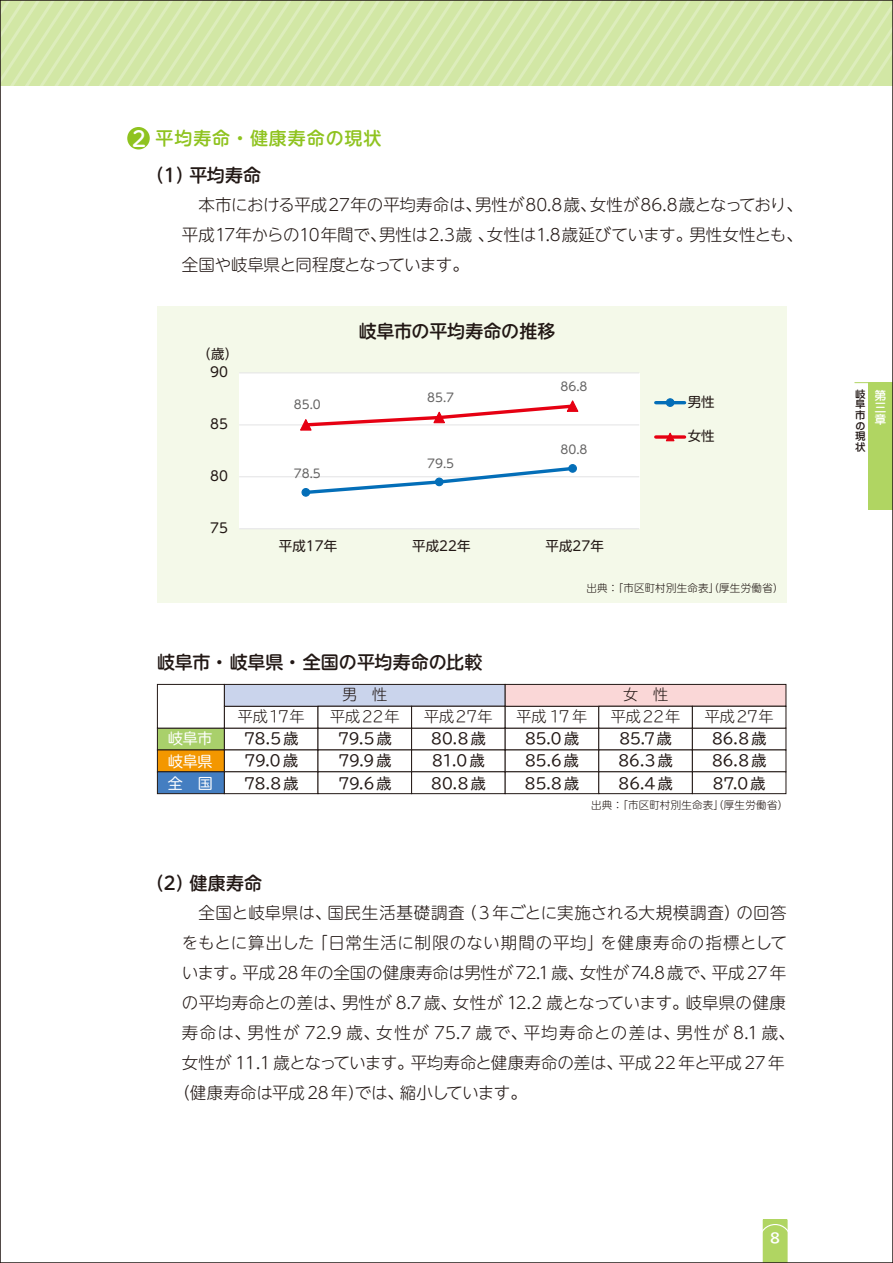
<style>
.page{position:relative;width:893px;height:1263px;background:#fff}
.page>*{position:absolute;margin:0;border:0;box-sizing:border-box;transform-origin:0 0}
.t1{font:500 18px "UD Shin M Go Pr 6 N";letter-spacing:.005em;color:#221815}
.t2{font:500 18px "UD Shin M Go Pr 6 N";letter-spacing:.05em;color:#8fc31f}
.t3{font:300 16.5px/30px "UD Shin M Go Pr 6 N";color:#221815;text-align:justify}
.t4{font:300 16.5px "UD Shin M Go Pr 6 N";letter-spacing:-.02em;color:#221815}
.t5{font:300 16.5px "UD Shin M Go Pr 6 N";letter-spacing:.08em;color:#221815}
.t6{font:300 16.5px "UD Shin M Go Pr 6 N";letter-spacing:.025em;color:#221815}
.t7{font:300 16.5px "UD Shin M Go Pr 6 N";letter-spacing:.05em;color:#221815}
.t8{font:15px/22px "TBUDR Go Std";letter-spacing:-.045em;color:#221815;text-align:justify}
.t9{font:300 15px/22.2px "TBUDR Go Std Super";letter-spacing:-.005em;color:#221815;text-align:center}
.t10{font:15px/22.5px "TBUDR Go Std";letter-spacing:-.025em;color:#fff;text-align:justify}
.t11{font:13.5px "UD Shin M Go Pr 6 N";color:#221815}
.t12{font:700 13.5px "TBUDR Go Std";color:#fff}
.t13{font:12px "UD Shin M Go Pr 6 N";color:#656464}
.t14{font:500 12px/12px "Jun 34";color:#fff;text-align:justify}
.t15{font:300 10.5px "UD Shin M Go Pr 6 N";letter-spacing:.025em;color:#221815}
.t16{font:500 10.5px/10.5px "Jun 34";color:#221815;text-align:justify}
.s1{font-size:21px;color:#fff}
</style>
<div class="page">
<div style="left:157px;top:307px;width:629px;height:296px;background:#f4f9e9"></div>
<svg style="left:2px;top:2px;width:889px;height:83px;background:#d4e8aa"></svg>
<div style="left:239px;top:373px;width:400px;height:156px;background:#fff"></div>
<svg style="left:762px;top:1219px;width:26px;height:42px"></svg>
<div style="left:157px;top:728px;width:68px;height:22px;background:#a9d06b;border:1px solid #221815"></div>
<div style="left:157px;top:684px;width:68px;height:44px;background:#fff;border:1px solid #221815"></div>
<div style="left:157px;top:749px;width:68px;height:23px;background:#f39700;border:1px solid #221815"></div>
<div style="left:224px;top:728px;width:94px;height:22px;background:#fff;border:1px solid #221815"></div>
<div style="left:224px;top:706px;width:94px;height:22px;background:#fff"></div>
<div style="left:224px;top:684px;width:282px;height:23px;background:#cad4ec;border:1px solid #221815"></div>
<div style="left:224px;top:749px;width:94px;height:23px;background:#fff;border:1px solid #221815"></div>
<div style="left:318px;top:728px;width:94px;height:22px;background:#fff;border:1px solid #221815"></div>
<div style="left:318px;top:706px;width:94px;height:22px;background:#fff;border:1px solid #221815"></div>
<div style="left:318px;top:749px;width:94px;height:23px;background:#fff;border:1px solid #221815"></div>
<div style="left:411px;top:728px;width:95px;height:22px;background:#fff;border:1px solid #221815"></div>
<div style="left:411px;top:706px;width:95px;height:22px;background:#fff;border:1px solid #221815"></div>
<div style="left:411px;top:749px;width:95px;height:23px;background:#fff;border:1px solid #221815"></div>
<div style="left:157px;top:771px;width:68px;height:23px;background:#447ec1;border:1px solid #221815"></div>
<div style="left:224px;top:771px;width:94px;height:23px;background:#fff;border:1px solid #221815"></div>
<div style="left:318px;top:771px;width:94px;height:23px;background:#fff;border:1px solid #221815"></div>
<div style="left:411px;top:771px;width:95px;height:23px;background:#fff;border:1px solid #221815"></div>
<div style="left:505px;top:728px;width:94px;height:22px;background:#fff;border:1px solid #221815"></div>
<div style="left:505px;top:706px;width:94px;height:22px;background:#fff"></div>
<div style="left:505px;top:684px;width:281px;height:23px;background:#fad7d7;border:1px solid #221815"></div>
<div style="left:505px;top:749px;width:94px;height:23px;background:#fff;border:1px solid #221815"></div>
<div style="left:598px;top:728px;width:95px;height:22px;background:#fff;border:1px solid #221815"></div>
<div style="left:598px;top:706px;width:95px;height:22px;background:#fff;border:1px solid #221815"></div>
<div style="left:598px;top:749px;width:95px;height:23px;background:#fff;border:1px solid #221815"></div>
<div style="left:692px;top:728px;width:94px;height:22px;background:#fff;border:1px solid #221815"></div>
<div style="left:692px;top:706px;width:94px;height:22px;background:#fff;border:1px solid #221815"></div>
<div style="left:692px;top:749px;width:94px;height:23px;background:#fff;border:1px solid #221815"></div>
<div style="left:505px;top:771px;width:94px;height:23px;background:#fff;border:1px solid #221815"></div>
<div style="left:598px;top:771px;width:95px;height:23px;background:#fff;border:1px solid #221815"></div>
<div style="left:692px;top:771px;width:94px;height:23px;background:#fff;border:1px solid #221815"></div>
<hr style="left:239px;top:476px;width:400px;height:1px;background:#e6e6e7">
<hr style="left:239px;top:424px;width:400px;height:1px;background:#e6e6e7">
<hr style="left:239px;top:372px;width:400px;height:1px;background:#e6e6e7">
<hr style="left:239px;top:528px;width:400px;height:1px;background:#e6e6e7">
<svg style="left:308px;top:467px;width:260px;height:27px"></svg>
<hr style="left:656px;top:401px;width:29px;height:3px;background:#036eb8">
<div style="left:666px;top:399px;width:8px;height:7px;background:#036eb8;border-radius:50%"></div>
<div style="left:666px;top:398px;width:8px;height:9px;border:1px solid #036eb8;border-radius:50%"></div>
<svg style="left:656px;top:435px;width:29px;height:4px"></svg>
<svg style="left:665px;top:432px;width:11px;height:10px"></svg>
<div style="left:302px;top:489px;width:8px;height:7px;background:#036eb8;border-radius:50%"></div>
<div style="left:301px;top:488px;width:9px;height:9px;border:1px solid #036eb8;border-radius:50%"></div>
<div style="left:435px;top:478px;width:8px;height:8px;background:#036eb8;border-radius:50%"></div>
<div style="left:435px;top:478px;width:9px;height:8px;border:1px solid #036eb8;border-radius:50%"></div>
<div style="left:569px;top:465px;width:7px;height:7px;background:#036eb8;border-radius:50%"></div>
<div style="left:568px;top:464px;width:9px;height:9px;border:1px solid #036eb8;border-radius:50%"></div>
<svg style="left:299px;top:400px;width:281px;height:31px"></svg>
<div style="left:127px;top:127px;width:23px;height:22px;background:#8fc31f;border-radius:50%"></div>
<div style="left:869px;top:383px;width:24px;height:127px;background:#b0d562"></div>
<hr style="left:855px;top:382px;width:38px;height:1px;background:#b0d562">
<p class="t2" style="left:132px;top:123px;width:251px"><span class="s1">2</span> 平均寿命・健康寿命の現状</p>
<p class="t1" style="left:146px;top:160px;width:117px">（1）平均寿命</p>
<p class="t3" style="left:182px;top:188px;width:622px">　本市における平成27年の平均寿命は、男性が80.8歳、女性が86.8歳となっており、平成17年からの10年間で、男性は2.3歳 、女性は1.8歳延びています。男性女性とも、全国や岐阜県と同程度となっています。</p>
<p class="t11" style="left:198px;top:342px;width:42px">（歳）</p>
<p class="t11" style="left:210px;top:360px;width:19px">90</p>
<p class="t11" style="left:210px;top:412px;width:19px">85</p>
<p class="t11" style="left:210px;top:464px;width:19px">80</p>
<p class="t11" style="left:210px;top:516px;width:19px">75</p>
<p class="t13" style="left:294px;top:395px;width:28px">85.0</p>
<p class="t13" style="left:294px;top:464px;width:28px">78.5</p>
<p class="t1" style="left:359px;top:316px;width:198px">岐阜市の平均寿命の推移</p>
<p class="t13" style="left:427px;top:387px;width:28px">85.7</p>
<p class="t13" style="left:427px;top:453px;width:28px">79.5</p>
<p class="t13" style="left:561px;top:376px;width:28px">86.8</p>
<p class="t13" style="left:561px;top:440px;width:28px">80.8</p>
<p class="t11" style="left:279px;top:535px;width:60px">平成17年</p>
<p class="t11" style="left:412px;top:535px;width:60px">平成22年</p>
<p class="t11" style="left:546px;top:535px;width:60px">平成27年</p>
<p class="t11" style="left:688px;top:391px;width:28px">男性</p>
<p class="t11" style="left:688px;top:425px;width:28px">女性</p>
<p class="t15" style="left:586px;top:580px;width:198px">出典：「市区町村別生命表」（厚生労働省）</p>
<p class="t1" style="left:157px;top:646px;width:327px">岐阜市・ 岐阜県・ 全国の平均寿命の比較</p>
<p class="t10" style="left:168px;top:727px;width:46px">岐阜市岐阜県全　国</p>
<p class="t9" style="left:238px;top:705px;width:68px">平成17年</p>
<p class="t8" style="left:244px;top:728px;width:56px">78.5歳79.0 歳78.8 歳</p>
<p class="t9" style="left:330px;top:683px;width:71px">男　性<br>平成22年</p>
<p class="t8" style="left:338px;top:728px;width:55px">79.5 歳79.9 歳79.6 歳</p>
<p class="t9" style="left:424px;top:705px;width:70px">平成27年</p>
<p class="t8" style="left:431px;top:728px;width:56px">80.8 歳81.0 歳80.8 歳</p>
<p class="t9" style="left:516px;top:705px;width:72px">平成 17年</p>
<p class="t8" style="left:525px;top:728px;width:56px">85.0 歳85.6歳85.8 歳</p>
<p class="t9" style="left:611px;top:683px;width:71px">女　性<br>平成22年</p>
<p class="t8" style="left:618px;top:728px;width:56px">85.7歳86.3歳86.4 歳</p>
<p class="t9" style="left:705px;top:705px;width:70px">平成27年</p>
<p class="t8" style="left:712px;top:728px;width:56px">86.8 歳86.8 歳87.0 歳</p>
<p class="t15" style="left:591px;top:796px;width:198px">出典：「市区町村別生命表」（厚生労働省）</p>
<p class="t1" style="left:146px;top:868px;width:118px">（2）健康寿命</p>
<p class="t6" style="left:182px;top:899px;width:606px">　全国と岐阜県は、国民生活基礎調査（3年ごとに実施される大規模調査）の回答</p>
<p class="t7" style="left:182px;top:929px;width:607px">をもとに算出した「日常生活に制限のない期間の平均」を健康寿命の指標として</p>
<p class="t3" style="left:182px;top:956px;width:606px">います。平成28年の全国の健康寿命は男性が72.1歳、女性が74.8歳で、平成27年</p>
<p class="t3" style="left:182px;top:986px;width:606px">の平均寿命との差は、男性が 8.7歳、女性が 12.2 歳となっています。岐阜県の健康</p>
<p class="t5" style="left:182px;top:1019px;width:615px">寿命は、男性が 72.9 歳、女性が 75.7 歳で、平均寿命との差は、男性が 8.1 歳、</p>
<p class="t4" style="left:182px;top:1049px;width:604px">女性が 11.1 歳となっています。平均寿命と健康寿命の差は、平成 22 年と平成 27 年</p>
<p class="t4" style="left:174px;top:1079px;width:355px">（健康寿命は平成 28 年）では、縮小しています。</p>
<p class="t12" style="left:770px;top:1227px;width:12px">8</p>
<p class="t16" style="left:855px;top:388px;width:12px">岐阜市の現状</p>
<p class="t14" style="left:874px;top:389px;width:13px">第三章</p>
</div>
